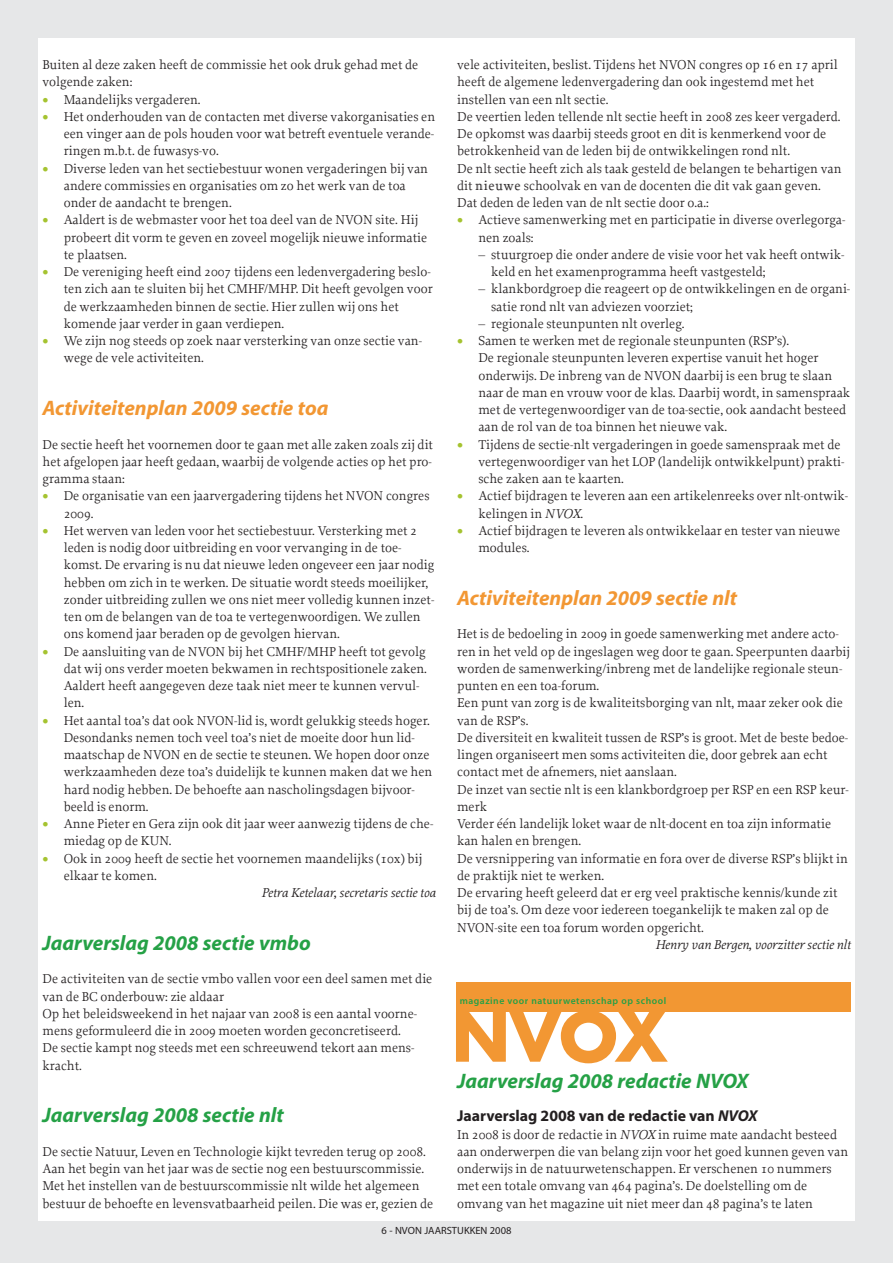
<style>
.page{position:relative;width:893px;height:1263px;background:#e6e7e8}
.page>*{position:absolute;margin:0;border:0;box-sizing:border-box;transform-origin:0 0}
.t1{font:700 66.15px "Futura";color:#f29733}
.t2{font:21px "Myriad MM It 700 600";color:#25a146}
.t3{font:21px "Myriad MM It 700 600";color:#f29733}
.t4{font:15.75px "Myriad MM 700 600";color:#231f20}
.t5{font:13.5px/17.2px "Proforma";color:#231f20}
.t6{font:italic 13.5px "Proforma";color:#231f20}
.t7{font:10.5px "Myriad MM 400 600";color:#231f20}
.t8{font:9.6px "Myriad MM 565 600";letter-spacing:.055em;color:#25a146}
.s1{font-weight:700;font-size:18px;color:#a5c330}
.s2{color:#ccc}
.s3{font-style:italic}
.s4{font-family:"Myriad MM It 700 600"}
</style>
<div class="page">
<div style="left:38px;top:38px;width:817px;height:1182px;background:#fff"></div>
<div style="left:456px;top:982px;width:394px;height:30px;background:#f29733"></div>
<p class="t5" style="left:43px;top:57px;width:377px">Buiten al deze zaken heeft de commissie het ook druk gehad met de volgende zaken:</p>
<p class="t5" style="left:43px;top:92px;width:160px"><span class="s1">•</span> Maandelijks vergaderen.</p>
<p class="t5" style="left:64px;top:109px;width:373px;text-align:justify;text-indent:-21px"><span class="s1">•</span> Het onderhouden van de contacten met diverse vakorganisaties en een vinger aan de pols houden voor wat betreft eventuele verande&shy;ringen m.b.t. de fuwasys-vo.</p>
<p class="t5" style="left:64px;top:161px;width:366px;text-indent:-21px"><span class="s1">•</span> Diverse leden van het sectiebestuur wonen vergaderingen bij van andere commissies en organisaties om zo het werk van de toa onder de aandacht te brengen.</p>
<p class="t5" style="left:64px;top:213px;width:365px;text-indent:-21px"><span class="s1">•</span> Aaldert is de webmaster voor het toa deel van de NVON site. Hij probeert dit vorm te geven en zoveel mogelijk nieuwe informatie te plaatsen.</p>
<p class="t5" style="left:64px;top:264px;width:370px;text-indent:-21px"><span class="s1">•</span> De vereniging heeft eind 2007 tijdens een ledenvergadering beslo&shy;ten zich aan te sluiten bij het CMHF/MHP. Dit heeft gevolgen voor de werkzaamheden binnen de sectie. Hier zullen wij ons het komende jaar verder in gaan verdiepen.</p>
<p class="t5" style="left:64px;top:333px;width:360px;text-indent:-21px"><span class="s1">•</span> We zijn nog steeds op zoek naar versterking van onze sectie van&shy;wege de vele activiteiten.</p>
<h2 class="t3" style="left:43px;top:400px;width:287px">Activiteitenplan 2009 sectie toa</h2>
<p class="t5" style="left:43px;top:437px;width:392px;text-align:justify">De sectie heeft het voornemen door te gaan met alle zaken zoals zij dit het afgelopen jaar heeft gedaan, waarbij de volgende acties op het pro&shy;gramma staan:</p>
<p class="t5" style="left:64px;top:489px;width:367px;text-indent:-21px"><span class="s1">•</span> De organisatie van een jaarvergadering tijdens het NVON congres<br>2009.</p>
<p class="t5" style="left:64px;top:523px;width:372px;text-indent:-21px"><span class="s1">•</span> Het werven van leden voor het sectiebestuur. Versterking met 2 leden is nodig door uitbreiding en voor vervanging in de toe&shy;komst. De ervaring is nu dat nieuwe leden ongeveer een jaar nodig hebben om zich in te werken. De situatie wordt steeds moeilijker, zonder uitbreiding zullen we ons niet meer volledig kunnen inzet&shy;ten om de belangen van de toa te vertegenwoordigen. We zullen ons komend jaar beraden op de gevolgen hiervan.</p>
<p class="t5" style="left:64px;top:644px;width:365px;text-indent:-21px"><span class="s1">•</span> De aansluiting van de NVON bij het CMHF/MHP heeft tot gevolg dat wij ons verder moeten bekwamen in rechtspositionele zaken.<br>Aaldert heeft aangegeven deze taak niet meer te kunnen vervul&shy;len.</p>
<p class="t5" style="left:64px;top:713px;width:370px;text-indent:-21px"><span class="s1">•</span> Het aantal toa’s dat ook NVON-lid is, wordt gelukkig steeds hoger.<br>Desondanks nemen toch veel toa’s niet de moeite door hun lid&shy;maatschap de NVON en de sectie te steunen. We hopen door onze werkzaamheden deze toa’s duidelijk te kunnen maken dat we hen hard nodig hebben. De behoefte aan nascholingsdagen bijvoor&shy;beeld is enorm.</p>
<p class="t5" style="left:64px;top:816px;width:371px;text-indent:-21px"><span class="s1">•</span> Anne Pieter en Gera zijn ook dit jaar weer aanwezig tijdens de che&shy;miedag op de KUN.</p>
<p class="t5" style="left:64px;top:851px;width:360px;text-indent:-21px"><span class="s1">•</span> Ook in 2009 heeft de sectie het voornemen maandelijks (10x) bij elkaar te komen.</p>
<p class="t6" style="left:261px;top:887px;width:176px">Petra Ketelaar, secretaris sectie toa</p>
<h2 class="t2" style="left:43px;top:935px;width:270px">Jaarverslag 2008 sectie vmbo</h2>
<p class="t5" style="left:43px;top:972px;width:391px">De activiteiten van de sectie vmbo vallen voor een deel samen met die van de BC onderbouw: zie aldaar<br>Op het beleidsweekend in het najaar van 2008 is een aantal voorne&shy;mens geformuleerd die in 2009 moeten worden geconcretiseerd.<br>De sectie kampt nog steeds met een schreeuwend tekort aan mens&shy;kracht.</p>
<h2 class="t2" style="left:43px;top:1107px;width:243px">Jaarverslag 2008 sectie nlt</h2>
<p class="t5" style="left:43px;top:1144px;width:392px">De sectie Natuur, Leven en Technologie kijkt tevreden terug op 2008.<br>Aan het begin van het jaar was de sectie nog een bestuurscommissie.<br>Met het instellen van de bestuurscommissie nlt wilde het algemeen bestuur de behoefte en levensvatbaarheid peilen. Die was er, gezien de</p>
<p class="t5" style="left:457px;top:57px;width:386px">vele activiteiten, beslist. Tijdens het NVON congres op 16 en 17 april heeft de algemene ledenvergadering dan ook ingestemd met het instellen van een nlt sectie.<br>De veertien leden tellende nlt sectie heeft in 2008 zes keer vergaderd.<br>De opkomst was daarbij steeds groot en dit is kenmerkend voor de betrokkenheid van de leden bij de ontwikkelingen rond nlt.<br>De nlt sectie heeft zich als taak gesteld de belangen te behartigen van dit <span class="s2">nieuwe</span> schoolvak en van de docenten die dit vak gaan geven.<br>Dat deden de leden van de nlt sectie door o.a.:</p>
<p class="t5" style="left:478px;top:213px;width:369px;text-indent:-21px"><span class="s1">•</span> Actieve samenwerking met en participatie in diverse overlegorga&shy;nen zoals:</p>
<p class="t5" style="left:491px;top:247px;width:355px;text-indent:-13px">– stuurgroep die onder andere de visie voor het vak heeft ontwik&shy;keld en het examenprogramma heeft vastgesteld;</p>
<p class="t5" style="left:491px;top:282px;width:361px;text-indent:-13px">– klankbordgroep die reageert op de ontwikkelingen en de organi&shy;satie rond nlt van adviezen voorziet;</p>
<p class="t5" style="left:478px;top:316px;width:208px">– regionale steunpunten nlt overleg.</p>
<p class="t5" style="left:478px;top:333px;width:373px;text-indent:-21px"><span class="s1">•</span> Samen te werken met de regionale steunpunten (RSP’s).<br>De regionale steunpunten leveren expertise vanuit het hoger onderwijs. De inbreng van de NVON daarbij is een brug te slaan naar de man en vrouw voor de klas. Daarbij wordt, in samenspraak met de vertegenwoordiger van de toa-sectie, ook aandacht besteed aan de rol van de toa binnen het nieuwe vak.</p>
<p class="t5" style="left:478px;top:437px;width:368px;text-indent:-21px"><span class="s1">•</span> Tijdens de sectie-nlt vergaderingen in goede samenspraak met de vertegenwoordiger van het LOP (landelijk ontwikkelpunt) prakti&shy;sche zaken aan te kaarten.</p>
<p class="t5" style="left:478px;top:489px;width:371px;text-indent:-21px"><span class="s1">•</span> Actief bijdragen te leveren aan een artikelenreeks over nlt-ontwik&shy;kelingen in <span class="s3">NVOX</span>.</p>
<p class="t5" style="left:478px;top:523px;width:363px;text-indent:-21px"><span class="s1">•</span> Actief bijdragen te leveren als ontwikkelaar en tester van nieuwe modules.</p>
<h2 class="t3" style="left:457px;top:590px;width:281px">Activiteitenplan 2009 sectie nlt</h2>
<p class="t5" style="left:457px;top:627px;width:394px">Het is de bedoeling in 2009 in goede samenwerking met andere acto&shy;ren in het veld op de in ge slagen weg door te gaan. Speerpunten daarbij worden de samenwerking/inbreng met de lande lijke regionale steun&shy;punten en een toa-forum.<br>Een punt van zorg is de kwaliteitsborging van nlt, maar zeker ook die van de RSP’s.<br>De diversiteit en kwaliteit tussen de RSP’s is groot. Met de beste bedoe&shy;lingen organiseert men soms activiteiten die, door gebrek aan echt contact met de afnemers, niet aanslaan.<br>De inzet van sectie nlt is een klankbordgroep per RSP en een RSP keur&shy;merk<br>Verder één landelijk loket waar de nlt-docent en toa zijn informatie kan halen en brengen.<br>De versnippering van informatie en fora over de diverse RSP’s blijkt in de praktijk niet te werken.<br>De ervaring heeft geleerd dat er erg veel praktische kennis/kunde zit bij de toa’s. Om deze voor iedereen toegankelijk te maken zal op de NVON-site een toa forum worden opgericht.</p>
<p class="t6" style="left:655px;top:939px;width:197px">Henry van Bergen, voorzitter sectie nlt</p>
<p class="t8" style="left:460px;top:998px;width:208px">magazine voor natuurwetenschap op school</p>
<h1 class="t1" style="left:452px;top:1007px;width:217px">NVOX</h1>
<h2 class="t2" style="left:457px;top:1073px;width:293px">Jaarverslag 2008 redactie NVOX</h2>
<p class="t4" style="left:457px;top:1110px;width:302px">Jaarverslag 2008 van de redactie van <span class="s4">NVOX</span></p>
<p class="t5" style="left:457px;top:1127px;width:393px">In 2008 is door de redactie in <span class="s3">NVOX</span> in ruime mate aandacht besteed aan onderwerpen die van belang zijn voor het goed kunnen geven van onderwijs in de natuurwetenschappen. Er verschenen 10 nummers met een totale omvang van 464 pagina’s. De doelstelling om de omvang van het magazine uit niet meer dan 48 pagina’s te laten</p>
<p class="t7" style="left:382px;top:1227px;width:131px">6 - NVON JAARSTUKKEN 2008</p>
</div>
